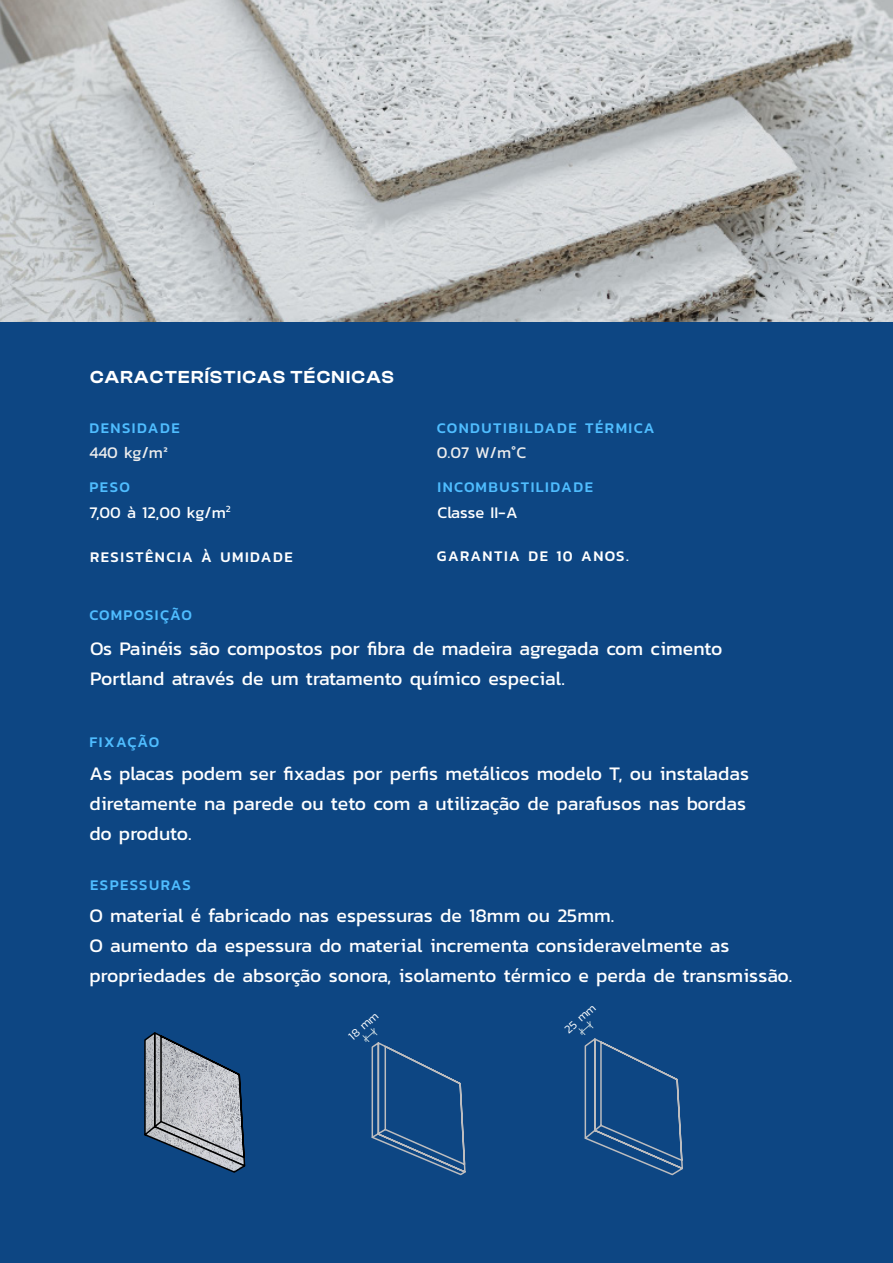
<style>
.page{position:relative;width:893px;height:1263px;background:#0d4683}
.page>*{position:absolute;margin:0;border:0;box-sizing:border-box;transform-origin:0 0}
.t1{font:19.5px/30px "Kanit";color:#fff}
.t2{font:600 18px "Clash Display";letter-spacing:.075em;color:#fff}
.t3{font:16.5px "Kanit";color:#fff}
.t4{font:16.5px "Kanit";color:#ededed}
.t5{font:500 15px "Kanit";letter-spacing:.1em;color:#4fbdff}
.t6{font:500 15px "Kanit";letter-spacing:.1em;color:#fff}
.t7{font:500 15px "Kanit";letter-spacing:.075em;color:#4fbdff}
.t8{font:300 12px "Kanit";color:#fff}
</style>
<div class="page">
<svg style="left:362px;top:1028px;width:104px;height:148px"></svg>
<svg style="left:578px;top:1021px;width:105px;height:155px"></svg>
<svg style="left:144px;top:1032px;width:102px;height:141px"></svg>
<img style="left:0;top:0;width:893px;height:322px">
<p class="t2" style="left:90px;top:367px;width:305px">CARACTERÍSTICAS TÉCNICAS</p>
<p class="t5" style="left:89px;top:416px;width:92px">DENSIDADE</p>
<p class="t4" style="left:89px;top:441px;width:80px">440 kg/m²</p>
<p class="t5" style="left:89px;top:476px;width:42px">PESO</p>
<p class="t3" style="left:89px;top:500px;width:143px">7,00 à 12,00 kg/m<sup>2</sup></p>
<p class="t6" style="left:90px;top:545px;width:204px">RESISTÊNCIA À UMIDADE</p>
<p class="t7" style="left:89px;top:604px;width:104px">COMPOSIÇÃO</p>
<p class="t5" style="left:437px;top:416px;width:219px">CONDUTIBILDADE TÉRMICA</p>
<p class="t4" style="left:437px;top:441px;width:91px">0.07 W/m°C</p>
<p class="t5" style="left:437px;top:476px;width:157px">INCOMBUSTILIDADE</p>
<p class="t3" style="left:437px;top:500px;width:82px">Classe II-A</p>
<p class="t6" style="left:437px;top:544px;width:194px">GARANTIA DE 10 ANOS.</p>
<p class="t1" style="left:90px;top:633px;width:634px">Os Painéis são compostos por fibra de madeira agregada com cimento<br>Portland através de um tratamento químico especial.</p>
<p class="t5" style="left:89px;top:731px;width:71px">FIXAÇÃO</p>
<p class="t1" style="left:89px;top:758px;width:661px">As placas podem ser fixadas por perfis metálicos modelo T, ou instaladas diretamente na parede ou teto com a utilização de parafusos nas bordas do produto.</p>
<p class="t5" style="left:90px;top:873px;width:102px">ESPESSURAS</p>
<p class="t1" style="left:89px;top:900px;width:526px">O material é fabricado nas espessuras de 18mm ou 25mm.</p>
<p class="t1" style="left:89px;top:930px;width:704px">O aumento da espessura do material incrementa consideravelmente as propriedades de absorção sonora, isolamento térmico e perda de transmissão.</p>
<p class="t8" style="left:345px;top:1031px;width:37px;rotate:-42deg">18 mm</p>
<p class="t8" style="left:561px;top:1024px;width:39px;rotate:-42deg">25 mm</p>
</div>
